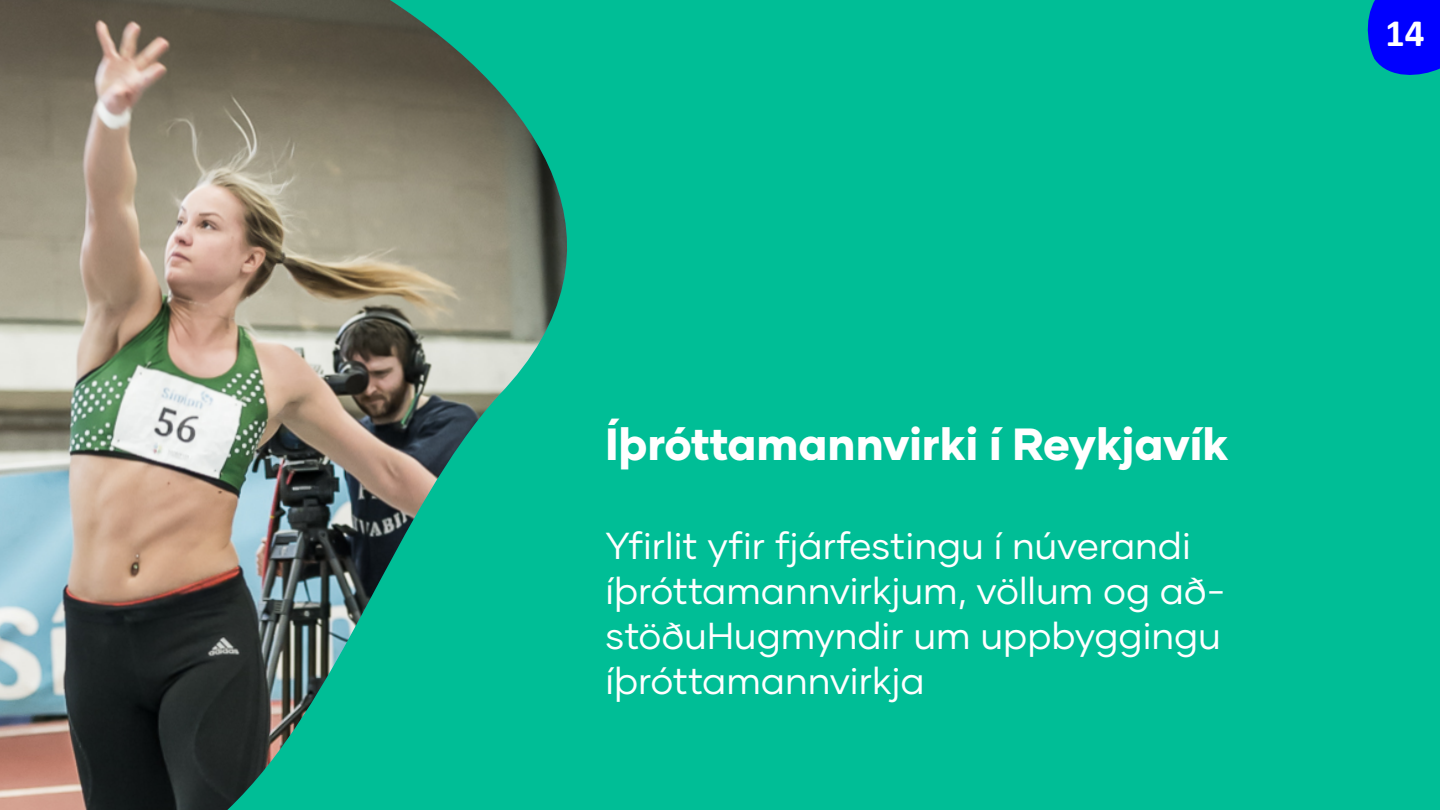
<style>
.page{position:relative;width:1440px;height:810px;background:#00be96}
.page>*{position:absolute;margin:0;border:0;box-sizing:border-box;transform-origin:0 0}
.t1{font:800 45px "Gilmer";color:#fff}
.t2{font:700 39px "Calibri";color:#fff}
.t3{font:37.5px/45px "Gilmer";color:#fff}
</style>
<div class="page">
<svg style="left:1367px;top:0;width:73px;height:75px;background:#0012f4"></svg>
<img style="left:0;top:0;width:567px;height:810px">
<p class="t1" style="left:606px;top:416px;width:624px">Íþróttamannvirki í Reykjavík</p>
<p class="t3" style="left:606px;top:523px;width:621px">Yfirlit yfir fjárfestingu í núverandi íþróttamannvirkjum, völlum og að&shy;stöðuHugmyndir um uppbyggingu íþróttamannvirkja</p>
<p class="t2" style="left:1385px;top:9px;width:41px">14</p>
</div>
